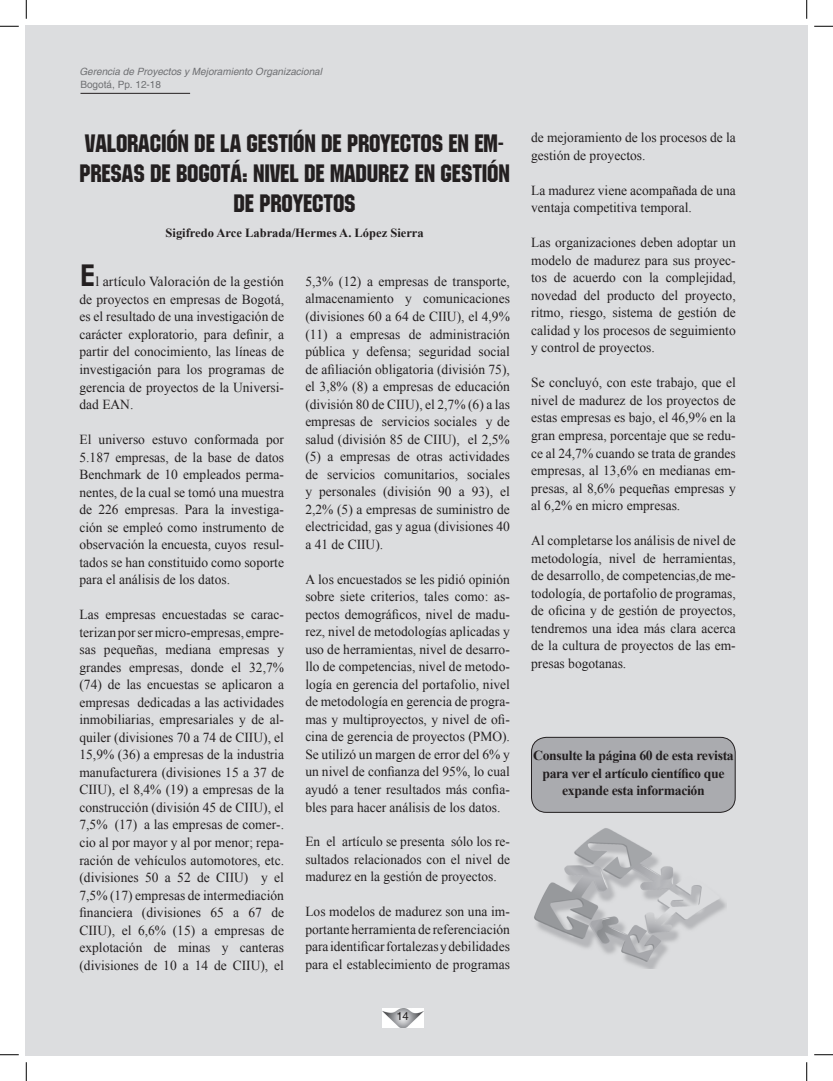
<style>
.page{position:relative;width:833px;height:1081px;background:#fff}
.page>*{position:absolute;margin:0;border:0;box-sizing:border-box;transform-origin:0 0}
.t1{font:25px/30px "Machine IT Cby BT";letter-spacing:-.01em;color:#231f20;text-align:center}
.t2{font:13.75px/17.5px "Times New Roman";color:#231f20;text-align:justify}
.t3{font:700 13.75px/17.5px "Times New Roman";letter-spacing:-.025em;color:#231f20;text-align:center}
.t4{font:700 12.5px "Times New Roman";color:#231f20}
.t5{font:11.25px "Helvetica";color:#231f20}
.t6{font:italic 10px "Helvetica";color:#6f7073}
.t7{font:10px "Helvetica";color:#6f7073}
.s1{font-family:"Century Gothic";font-weight:700;font-size:30px}
</style>
<div class="page">
<div style="left:25px;top:25px;width:781px;height:1030px;background:#dcdddf"></div>
<hr style="left:80px;top:93px;width:110px;height:1px;background:#231f20">
<img style="left:382px;top:1008px;width:41px;height:19px">
<hr style="left:806px;top:25px;width:1px;height:1030px;background:#dcdddf">
<div style="left:531px;top:737px;width:203px;height:75px;background:#aaabaf;border-radius:15px"></div>
<div style="left:531px;top:736px;width:204px;height:76px;border:1px solid #231f20;border-radius:15px"></div>
<img style="left:534px;top:828px;width:192px;height:140px">
<svg style="left:0;top:25px;width:19px;height:2px"></svg>
<svg style="left:814px;top:25px;width:18px;height:2px"></svg>
<svg style="left:0;top:1054px;width:19px;height:1px"></svg>
<svg style="left:814px;top:1054px;width:18px;height:1px"></svg>
<svg style="left:25px;top:0;width:2px;height:19px"></svg>
<svg style="left:25px;top:1062px;width:2px;height:18px"></svg>
<svg style="left:806px;top:0;width:1px;height:19px"></svg>
<svg style="left:806px;top:1062px;width:1px;height:18px"></svg>
<p class="t6" style="left:79px;top:66px;width:244px">Gerencia de Proyectos y Mejoramiento Organizacional</p>
<p class="t7" style="left:80px;top:79px;width:82px">Bogotá, Pp. 12-18</p>
<h1 class="t1" style="left:79px;top:128px;width:431px">VALORACIÓN DE LA GESTIÓN DE PROYECTOS EN EM-<br>PRESAS DE BOGOTÁ: NIVEL DE MADUREZ EN GESTIÓN<br>DE PROYECTOS</h1>
<p class="t4" style="left:165px;top:224px;width:259px">Sigifredo Arce Labrada/Hermes A. López Sierra</p>
<p class="t2" style="left:79px;top:273px;width:206px"><span class="s1">E</span>l artículo Valoración de la gestión de proyectos en empresas de Bogotá, es el resultado de una investigación de carácter exploratorio, para definir, a partir del conocimiento, las líneas de investigación para los programas de gerencia de proyectos de la Universi&shy;dad EAN.</p>
<p class="t2" style="left:79px;top:430px;width:206px">El universo estuvo conformada por 5.187 empresas, de la base de datos Benchmark de 10 empleados perma&shy;nentes, de la cual se tomó una muestra de 226 empresas. Para la investiga&shy;ción se empleó como instrumento de observación la encuesta, cuyos resul&shy;tados se han constituido como soporte para el análisis de los datos.</p>
<p class="t2" style="left:79px;top:605px;width:206px">Las empresas encuestadas se carac&shy;terizan por ser micro-empresas, empre&shy;sas pequeñas, mediana empresas y grandes empresas, donde el 32,7% (74) de las encuestas se aplicaron a empresas dedicadas a las actividades inmobiliarias, empresariales y de al&shy;quiler (divisiones 70 a 74 de CIIU), el 15,9% (36) a empresas de la industria manufacturera (divisiones 15 a 37 de CIIU), el 8,4% (19) a empresas de la construcción (división 45 de CIIU), el 7,5% (17) a las empresas de comer-. cio al por mayor y al por menor; repa&shy;ración de vehículos automotores, etc. (divisiones 50 a 52 de CIIU) y el 7,5% (17) empresas de intermediación financiera (divisiones 65 a 67 de CIIU), el 6,6% (15) a empresas de explotación de minas y canteras (divisiones de 10 a 14 de CIIU), el</p>
<p class="t2" style="left:305px;top:272px;width:206px">5,3% (12) a empresas de transporte, almacenamiento y comunicaciones (divisiones 60 a 64 de CIIU), el 4,9% (11) a empresas de administración pública y defensa; seguridad social de afiliación obligatoria (división 75), el 3,8% (8) a empresas de educación (división 80 de CIIU), el 2,7% (6) a las empresas de servicios sociales y de salud (división 85 de CIIU), el 2,5% (5) a empresas de otras actividades de servicios comunitarios, sociales y personales (división 90 a 93), el 2,2% (5) a empresas de suministro de electricidad, gas y agua (divisiones 40 a 41 de CIIU).</p>
<p class="t2" style="left:305px;top:570px;width:206px">A los encuestados se les pidió opinión sobre siete criterios, tales como: as&shy;pectos demográficos, nivel de madu&shy;rez, nivel de metodologías aplicadas y uso de herramientas, nivel de desarro&shy;llo de competencias, nivel de metodo&shy;logía en gerencia del portafolio, nivel de metodología en gerencia de progra&shy;mas y multiproyectos, y nivel de ofi&shy;cina de gerencia de proyectos (PMO).<br>Se utilizó un margen de error del 6% y un nivel de confianza del 95%, lo cual ayudó a tener resultados más confia&shy;bles para hacer análisis de los datos.</p>
<p class="t2" style="left:305px;top:832px;width:206px">En el artículo se presenta sólo los re&shy;sultados relacionados con el nivel de madurez en la gestión de proyectos.</p>
<p class="t2" style="left:305px;top:902px;width:206px">Los modelos de madurez son una im&shy;portante herramienta de referenciación para identificar fortalezas y debilidades para el establecimiento de programas</p>
<p class="t5" style="left:396px;top:1009px;width:14px">14</p>
<p class="t2" style="left:531px;top:129px;width:206px">de mejoramiento de los procesos de la gestión de proyectos.</p>
<p class="t2" style="left:531px;top:181px;width:206px">La madurez viene acompañada de una ventaja competitiva temporal.</p>
<p class="t2" style="left:531px;top:234px;width:206px">Las organizaciones deben adoptar un modelo de madurez para sus proyec&shy;tos de acuerdo con la complejidad, novedad del producto del proyecto, ritmo, riesgo, sistema de gestión de calidad y los procesos de seguimiento y control de proyectos.</p>
<p class="t2" style="left:531px;top:374px;width:206px">Se concluyó, con este trabajo, que el nivel de madurez de los proyectos de estas empresas es bajo, el 46,9% en la gran empresa, porcentaje que se redu&shy;ce al 24,7% cuando se trata de grandes empresas, al 13,6% en medianas em&shy;presas, al 8,6% pequeñas empresas y al 6,2% en micro empresas.</p>
<p class="t2" style="left:531px;top:531px;width:206px">Al completarse los análisis de nivel de metodología, nivel de herramientas, de desarrollo, de competencias,de me&shy;todología, de portafolio de programas, de oficina y de gestión de proyectos, tendremos una idea más clara acerca de la cultura de proyectos de las em&shy;presas bogotanas.</p>
<p class="t3" style="left:532px;top:746px;width:202px">Consulte la página 60 de esta revista para ver el artículo científico que expande esta información</p>
</div>
